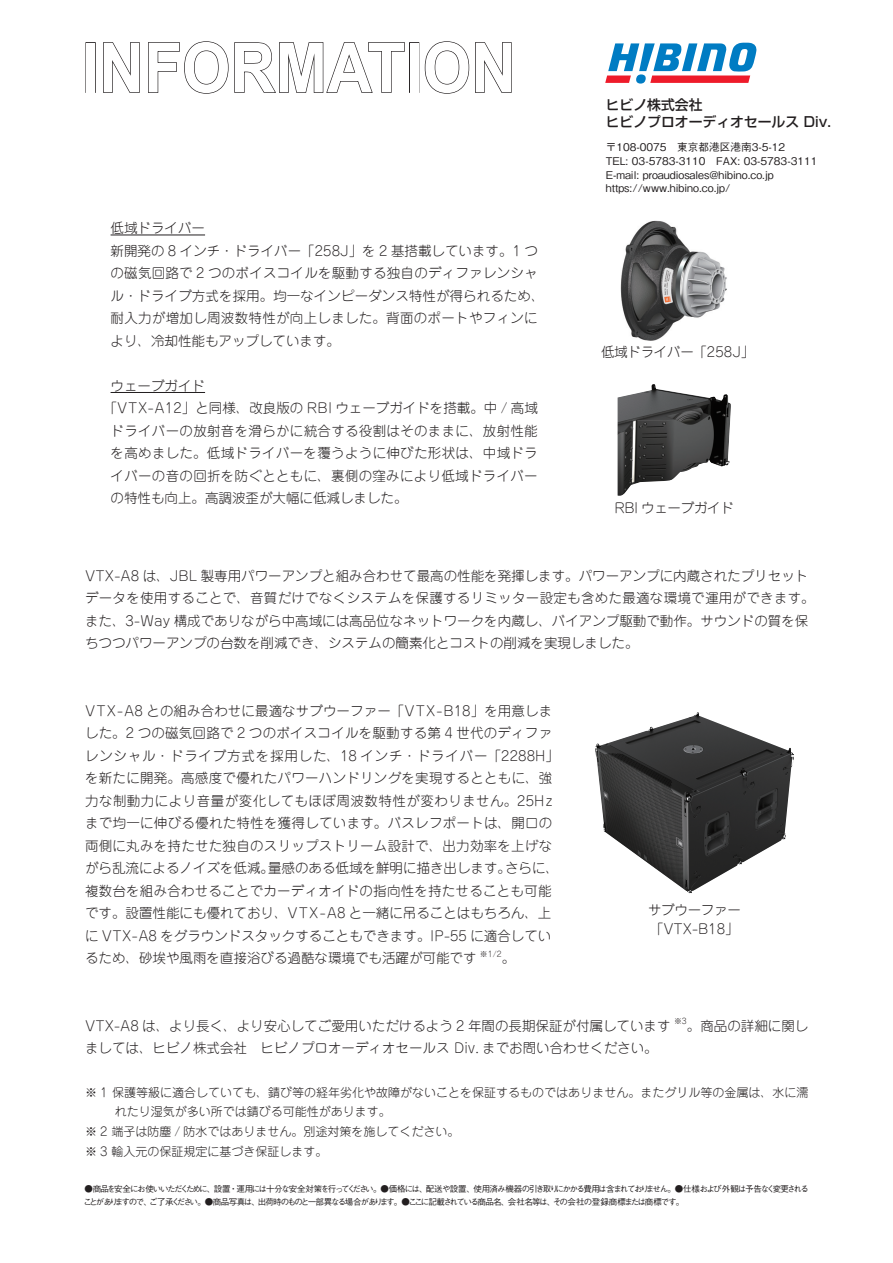
<style>
.page{position:relative;width:893px;height:1263px;background:#fff}
.page>*{position:absolute;margin:0;border:0;box-sizing:border-box;transform-origin:0 0}
.t1{font:700 69.15px "Arial";color:#fff;scale:.9 1}
.t2{font:500 13.8px/17px "Shin Go Pro";color:#231f20}
.本文{font:300 13.5px/22.5px "Jun 101 Pro";color:#231f20}
.本文-2{font:300 13.5px/19.5px "Jun 101 Pro";letter-spacing:-.02em;color:#231f20}
.本文-3{font:300 12px/19.5px "Jun 101 Pro";color:#231f20}
.t3{font:500 10.65px/14px "Gothic BBB Pro";color:#231f20}
.t4{font:500 8.55px/12.8px "Gothic BBB Pro";letter-spacing:-.15em;color:#231f20}
.本文-4{font:300 7.8px "Jun 101 Pro";color:#231f20}
</style>
<div class="page">
<svg style="left:605px;top:43px;width:151px;height:40px"></svg>
<div style="left:85px;top:42px;width:11px;height:51px;border:1px solid #231f20"></div>
<svg style="left:103px;top:42px;width:37px;height:51px"></svg>
<svg style="left:148px;top:41px;width:257px;height:53px"></svg>
<div style="left:409px;top:42px;width:10px;height:51px;border:1px solid #231f20"></div>
<svg style="left:424px;top:41px;width:88px;height:53px"></svg>
<hr style="left:111px;top:235px;width:94px;height:1px;background:#231f20">
<hr style="left:111px;top:392px;width:94px;height:1px;background:#231f20">
<img style="left:621px;top:221px;width:106px;height:119px">
<img style="left:618px;top:384px;width:113px;height:112px">
<img style="left:595px;top:712px;width:199px;height:181px">
<h1 class="t1" style="left:82px;top:22px;width:484px">INFORMATION</h1>
<p class="本文" style="left:111px;top:215px;width:96px">低域ドライバー</p>
<p class="本文" style="left:111px;top:238px;width:435px">新開発の 8 インチ・ドライバー「258J」を 2 基搭載しています。1 つの磁気回路で 2 つのボイスコイルを駆動する独自のディファレンシャル・ドライブ方式を採用。均一なインピーダンス特性が得られるため、耐入力が増加し周波数特性が向上しました。背面のポートやフィンにより、冷却性能もアップしています。</p>
<p class="本文" style="left:111px;top:373px;width:96px">ウェーブガイド</p>
<p class="本文" style="left:111px;top:395px;width:429px;text-align:justify;text-indent:-7px">「VTX-A12」と同様、改良版の RBI ウェーブガイドを搭載。中 / 高域ドライバーの放射音を滑らかに統合する役割はそのままに、放射性能を高めました。低域ドライバーを覆うように伸びた形状は、中域ドライバーの音の回折を防ぐとともに、裏側の窪みにより低域ドライバーの特性も向上。高調波歪が大幅に低減しました。</p>
<p class="t2" style="left:606px;top:94px;width:227px">ヒビノ株式会社<br>ヒビノプロオーディオセールス Div.</p>
<p class="t3" style="left:606px;top:139px;width:213px">〒108-0075　東京都港区港南3-5-12<br>TEL: 03-5783-3110　FAX: 03-5783-3111<br>E-mail: proaudiosales@hibino.co.jp</p>
<p class="t3" style="left:606px;top:180px;width:126px">https://www.hibino.co.jp/</p>
<p class="本文-2" style="left:601px;top:341px;width:155px">低域ドライバー「258J」</p>
<p class="本文-2" style="left:615px;top:496px;width:121px">RBI ウェーブガイド</p>
<p class="本文" style="left:85px;top:563px;width:731px">VTX-A8 は、JBL 製専用パワーアンプと組み合わせて最高の性能を発揮します。パワーアンプに内蔵されたプリセットデータを使用することで、音質だけでなくシステムを保護するリミッター設定も含めた最適な環境で運用ができます。また、3-Way 構成でありながら中高域には高品位なネットワークを内蔵し、バイアンプ駆動で動作。サウンドの質を保ちつつパワーアンプの台数を削減でき、システムの簡素化とコストの削減を実現しました。</p>
<p class="本文" style="left:85px;top:698px;width:476px">VTX-A8 との組み合わせに最適なサブウーファー「VTX-B18」を用意しました。2 つの磁気回路で 2 つのボイスコイルを駆動する第 4 世代のディファレンシャル・ドライブ方式を採用した、18 インチ・ドライバー「2288H」を新たに開発。高感度で優れたパワーハンドリングを実現するとともに、強力な制動力により音量が変化してもほぼ周波数特性が変わりません。25Hzまで均一に伸びる優れた特性を獲得しています。バスレフポートは、開口の両側に丸みを持たせた独自のスリップストリーム設計で、出力効率を上げながら乱流によるノイズを低減。量感のある低域を鮮明に描き出します。さらに、複数台を組み合わせることでカーディオイドの指向性を持たせることも可能です。設置性能にも優れており、VTX-A8 と一緒に吊ることはもちろん、上に VTX-A8 をグラウンドスタックすることもできます。IP-55 に適合しているため、砂埃や風雨を直接浴びる過酷な環境でも活躍が可能です</p>
<p class="本文-4" style="left:480px;top:947px;width:23px">※1/2</p>
<p class="本文" style="left:502px;top:945px;width:15px">。</p>
<p class="本文-2" style="left:648px;top:898px;width:94px">サブウーファー「VTX-B18」</p>
<p class="本文" style="left:85px;top:1013px;width:587px">VTX-A8 は、より長く、より安心してご愛用いただけるよう 2 年間の長期保証が付属しています</p>
<p class="本文-4" style="left:674px;top:1015px;width:14px">※3</p>
<p class="本文" style="left:687px;top:1013px;width:123px">。商品の詳細に関し</p>
<p class="本文" style="left:85px;top:1035px;width:574px">ましては、ヒビノ株式会社　ヒビノプロオーディオセールス Div. までお問い合わせください。</p>
<p class="本文-3" style="left:115px;top:1081px;width:695px;text-indent:-30px">※ 1 保護等級に適合していても、錆び等の経年劣化や故障がないことを保証するものではありません。またグリル等の金属は、水に濡れたり湿気が多い所では錆びる可能性があります。</p>
<p class="本文-3" style="left:85px;top:1120px;width:376px">※ 2 端子は防塵 / 防水ではありません。別途対策を施してください。</p>
<p class="本文-3" style="left:85px;top:1140px;width:244px">※ 3 輸入元の保証規定に基づき保証します。</p>
<p class="t4" style="left:84px;top:1181px;width:727px">●商品を安全にお使いいただくために、設置・運用には十分な安全対策を行ってください。●価格には、配送や設置、使用済み機器の引き取りにかかる費用は含まれておりません。●仕様および外観は予告なく変更されることがありますので、ご了承ください。●商品写真は、出荷時のものと一部異なる場合があります。●ここに記載されている商品名、会社名等は、その会社の登録商標または商標です。</p>
</div>
